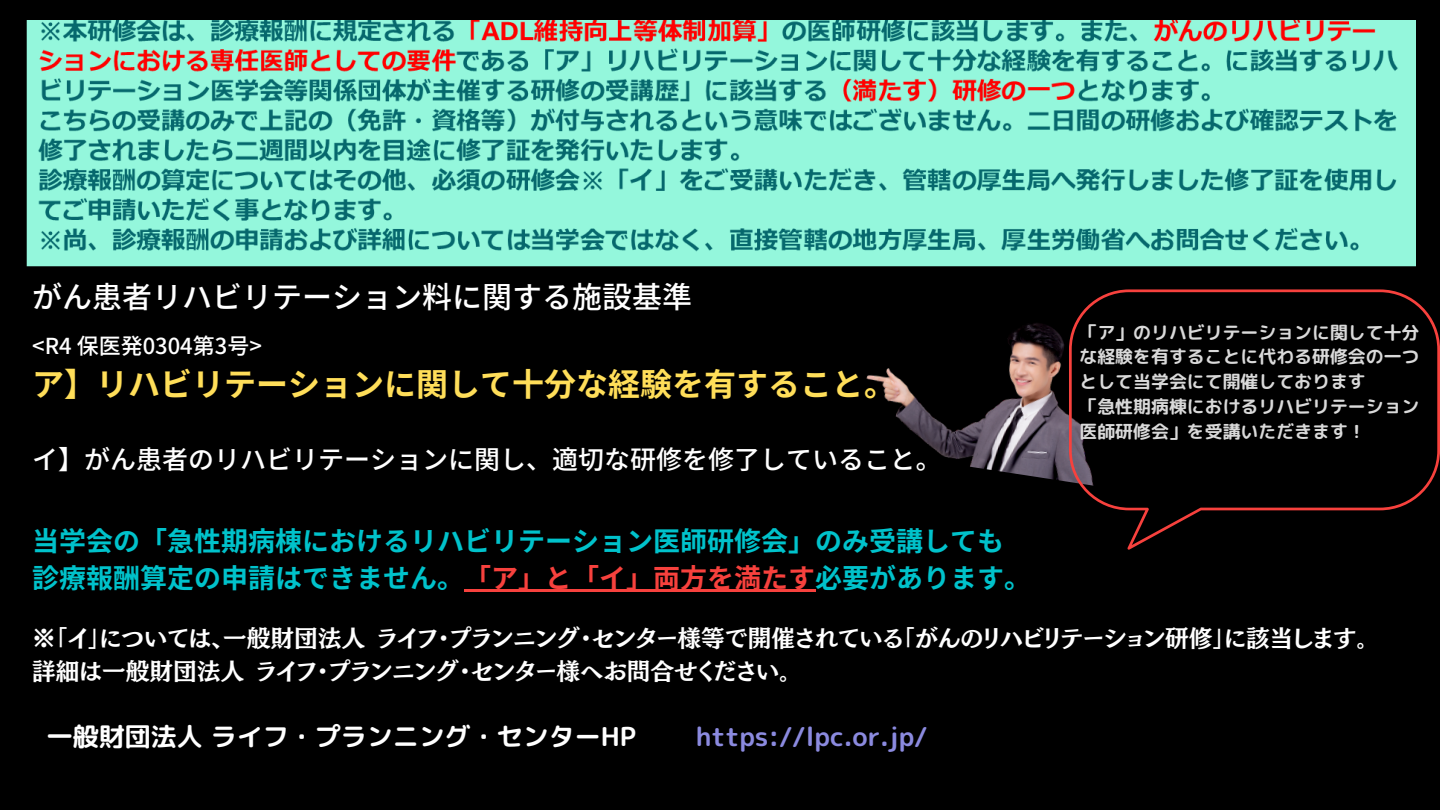
<style>
.page{position:relative;width:1440px;height:810px;background:#000}
.page>*{position:absolute;margin:0;border:0;box-sizing:border-box;transform-origin:0 0}
.t1{font:700 32px "Noto Sans JP";color:#ffde59}
.t2{font:500 30px "Noto Sans JP";color:#fff}
.t3{font:700 27px/37.5px "Noto Sans JP";color:#00c2cb}
.t4{font:500 26px "Noto Sans JP";color:#fff}
.t5{font:26px "rounded mplus 1 p bold";color:#fff}
.t6{font:26px "rounded mplus 1 p bold";color:#8b8adf}
.t7{font:23.7px/33px "TEST Mode Min B B";color:#fff}
.t8{font:500 22px "Noto Sans JP";color:#fff}
.t9{font:17.9px/24.8px "rounded mplus 1 p bold";color:#d9d9d9}
.s1{color:#f7413d}
</style>
<div class="page">
<img style="left:26px;top:20px;width:1389px;height:247px">
<img style="left:866px;top:323px;width:203px;height:159px">
<svg style="left:1069px;top:289px;width:371px;height:261px"></svg>
<hr style="left:464px;top:590px;width:351px;height:2px;background:#f7413d">
<p class="t2" style="left:32px;top:274px;width:661px">がん患者リハビリテーション料に関する施設基準</p>
<p class="t8" style="left:32px;top:329px;width:231px">&lt;R4 保医発0304第3号&gt;</p>
<h1 class="t1" style="left:32px;top:358px;width:865px">ア】リハビリテーションに関して十分な経験を有すること。</h1>
<p class="t4" style="left:32px;top:439px;width:911px">イ】がん患者のリハビリテーションに関し、適切な研修を修了していること。</p>
<p class="t3" style="left:32px;top:521px;width:1001px">当学会の「急性期病棟におけるリハビリテーション医師研修会」のみ受講しても診療報酬算定の申請はできません。<span class="s1">「ア」と「イ」両方を満たす</span>必要があります。</p>
<p class="t9" style="left:1080px;top:319px;width:341px">「ア」のリハビリテーションに関して十分な経験を有することに代わる研修会の一つとして当学会にて開催しております<br>「急性期病棟におけるリハビリテーション医師研修会」を受講いただきます！</p>
<p class="t7" style="left:32px;top:621px;width:1337px">※「イ」については、一般財団法人ライフ・プランニング・センター様等で開催されている「がんのリハビリテーション研修」に該当します。詳細は一般財団法人ライフ・プランニング・センター様へお問合せください。</p>
<p class="t5" style="left:47px;top:719px;width:591px">一般財団法人ライフ・プランニング・センターHP</p>
<p class="t6" style="left:696px;top:719px;width:233px">https://lpc.or.jp/</p>
</div>
